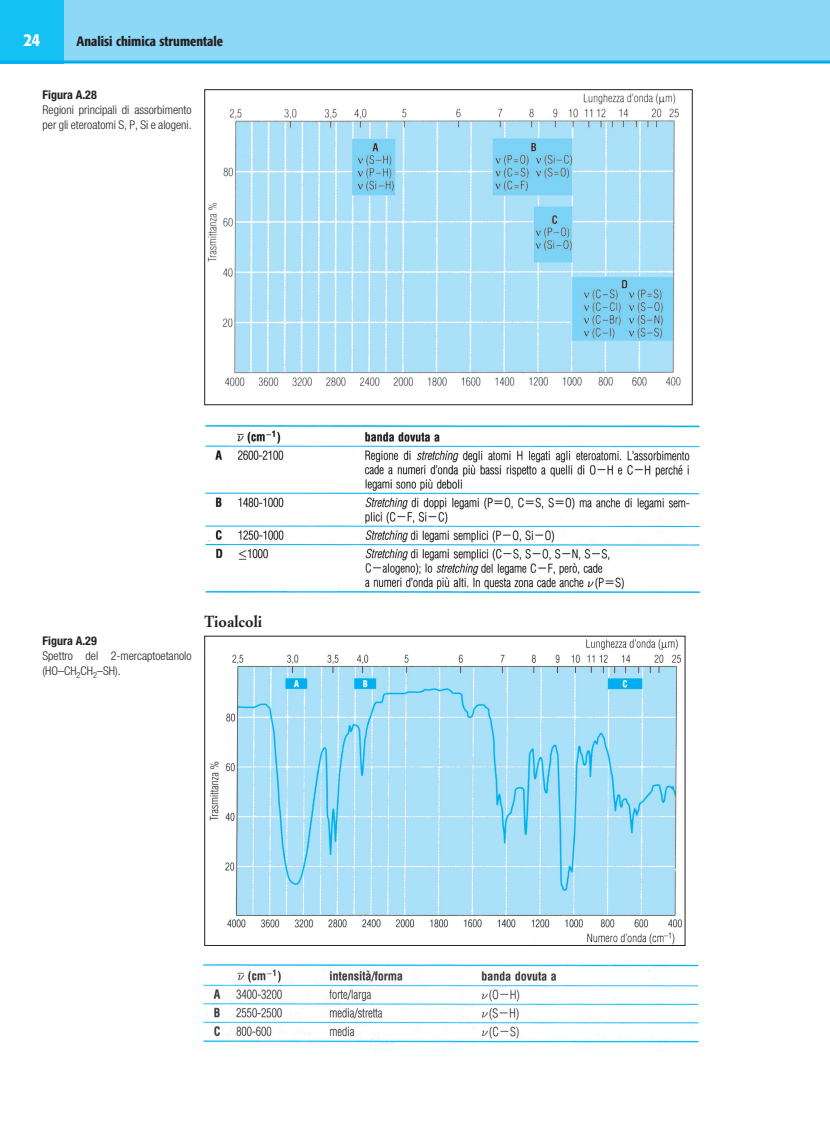
<style>
.page{position:relative;width:830px;height:1127px;background:#fff}
.page>*{position:absolute;margin:0;border:0;box-sizing:border-box;transform-origin:0 0}
.t1{font:500 condensed 18px "Formata";color:#fff}
.t2{font:700 15.75px "Simoncini Garamond";color:#231f20}
.t3{font:500 condensed 13.5px "Formata";color:#231f20}
.t4{font:300 condensed 12px/15px "Helvetica Neue";color:#231f20}
.t5{font:700 condensed 12px "Helvetica Neue";color:#231f20}
</style>
<div class="page">
<div style="left:0;top:0;width:829px;height:62px;background:#8dd7f7"></div>
<div style="left:0;top:0;width:64px;height:63px;background:#15c0f2"></div>
<hr style="left:0;top:61px;width:829px;height:3px;background:#00aeef">
<img style="left:207px;top:93px;width:474px;height:294px">
<div style="left:204px;top:89px;width:488px;height:316px;border:1px solid #231f20"></div>
<img style="left:205px;top:424px;width:495px;height:175px">
<img style="left:209px;top:639px;width:473px;height:305px">
<div style="left:204px;top:636px;width:481px;height:310px;border:1px solid #231f20"></div>
<img style="left:203px;top:964px;width:496px;height:86px">
<h1 class="t1" style="left:23px;top:28px;width:19px">24</h1>
<p class="t3" style="left:77px;top:33px;width:148px">Analisi chimica strumentale</p>
<p class="t5" style="left:43px;top:87px;width:56px">Figura A.28</p>
<p class="t4" style="left:43px;top:102px;width:150px">Regioni principali di assorbimento per gli eteroatomi S, P, Si e alogeni.</p>
<p class="t5" style="left:43px;top:633px;width:56px">Figura A.29</p>
<p class="t4" style="left:43px;top:648px;width:150px">Spettro del 2-mercaptoetanolo (HO–CH<sub>2</sub>CH<sub>2</sub>–SH).</p>
<h2 class="t2" style="left:204px;top:612px;width:59px">Tioalcoli</h2>
</div>
